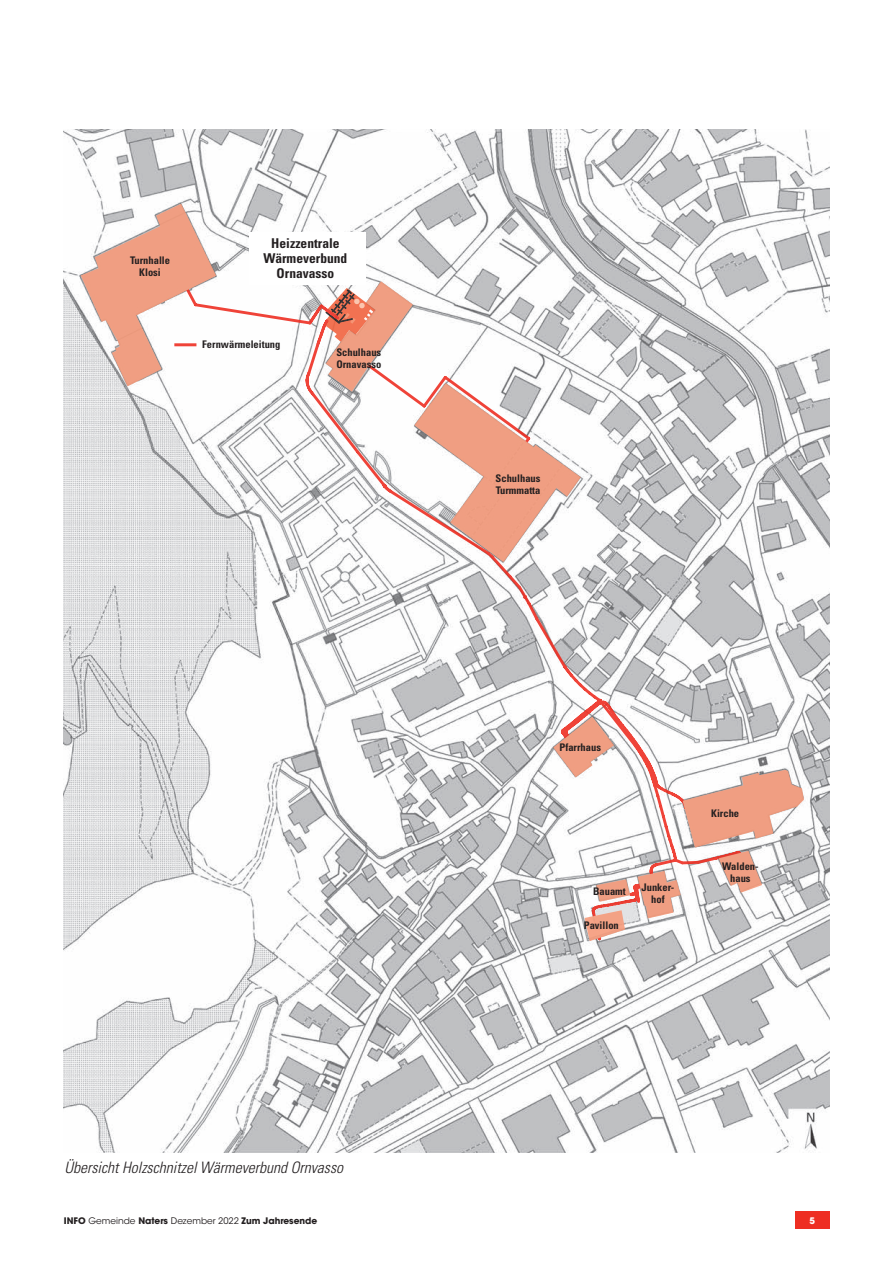
<style>
.page{position:relative;width:893px;height:1263px;background:#fff}
.page>*{position:absolute;margin:0;border:0;box-sizing:border-box;transform-origin:0 0}
.t1{font:italic 300 condensed 15.75px "Univers LT Std";color:#231f20}
.t2{font:700 condensed 13.5px/15px "Univers LT Std";color:#231f20;text-align:center}
.t3{font:700 condensed 10.5px "Univers LT Std";color:#231f20}
.t4{font:700 9px "ITC Avant Garde Std";color:#231f20}
.t5{font:700 9px "ITC Avant Garde Std";color:#fff}
.s1{font-weight:400}
</style>
<div class="page">
<div style="left:795px;top:1212px;width:34px;height:17px;background:#ee2e22"></div>
<img style="left:64px;top:129px;width:765px;height:1023px">
<svg style="left:686px;top:342px;width:15px;height:320px"></svg>
<svg style="left:181px;top:282px;width:505px;height:596px"></svg>
<svg style="left:325px;top:281px;width:256px;height:281px"></svg>
<svg style="left:553px;top:662px;width:251px;height:279px"></svg>
<svg style="left:81px;top:204px;width:135px;height:182px"></svg>
<hr style="left:174px;top:343px;width:22px;height:3px;background:#ee2e22">
<div style="left:250px;top:232px;width:116px;height:52px;background:#fff"></div>
<p class="t3" style="left:130px;top:254px;width:42px">Turnhalle</p>
<p class="t3" style="left:139px;top:266px;width:23px">Klosi</p>
<p class="t2" style="left:271px;top:236px;width:70px">Heizzentrale</p>
<p class="t2" style="left:264px;top:251px;width:85px">Wärmeverbund<br>Ornavasso</p>
<p class="t3" style="left:202px;top:338px;width:80px">Fernwärmeleitung</p>
<p class="t3" style="left:336px;top:346px;width:46px">Schulhaus</p>
<p class="t3" style="left:336px;top:358px;width:46px">Ornavasso</p>
<p class="t1" style="left:64px;top:1158px;width:280px">Übersicht Holzschnitzel Wärmeverbund Ornvasso</p>
<p class="t3" style="left:496px;top:472px;width:46px">Schulhaus</p>
<p class="t3" style="left:496px;top:484px;width:46px">Turmmatta</p>
<p class="t3" style="left:560px;top:741px;width:43px">Pfarrhaus</p>
<p class="t3" style="left:593px;top:884px;width:34px">Bauamt</p>
<p class="t3" style="left:584px;top:919px;width:37px">Pavillon</p>
<p class="t3" style="left:641px;top:881px;width:34px">Junker-</p>
<p class="t3" style="left:651px;top:893px;width:15px">hof</p>
<p class="t3" style="left:711px;top:806px;width:30px">Kirche</p>
<p class="t3" style="left:722px;top:859px;width:38px">Walden-</p>
<p class="t3" style="left:730px;top:871px;width:22px">haus</p>
<p class="t4" style="left:64px;top:1214px;width:255px">INFO <span class="s1">Gemeinde</span> Naters <span class="s1">Dezember 2022</span> Zum Jahresende</p>
<p class="t5" style="left:809px;top:1214px;width:7px">5</p>
</div>
